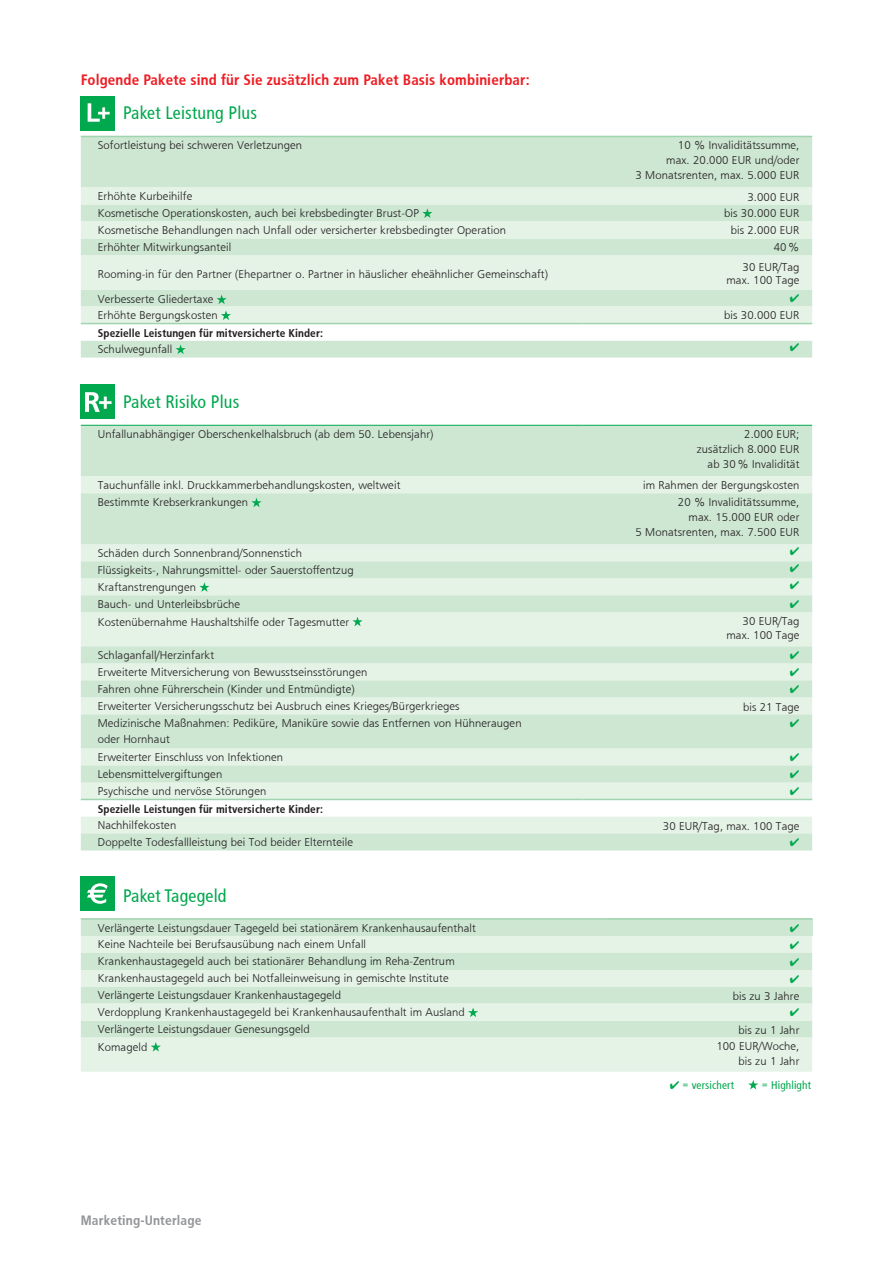
<style>
.page{position:relative;width:893px;height:1263px;background:#fff}
.page>*{position:absolute;margin:0;border:0;box-sizing:border-box;transform-origin:0 0}
.t1{font:18px "HDI Gerling Sans Cond Regular";letter-spacing:.01em;color:#00a84e}
.t2{font:15px "HDI Gerling Sans Cond Bold";letter-spacing:.01em;color:#ee1d23}
.t3{font:13.5px "HDI Gerling Sans Cond Bold";letter-spacing:.01em;color:#939598}
.t4{font:11.25px/15px "HDI Gerling Sans Light";letter-spacing:.01em;color:#231f20;text-align:right}
.t5{font:11.25px "HDI Gerling Sans Cond Bold";letter-spacing:.01em;color:#231f20}
.t6{font:11.25px "HDI Gerling Sans Cond Regular";letter-spacing:.01em;color:#00a84e}
</style>
<div class="page">
<div style="left:81px;top:877px;width:34px;height:34px;background:#00a84e"></div>
<svg style="left:87px;top:883px;width:21px;height:21px"></svg>
<div style="left:81px;top:137px;width:731px;height:221px;background:#cee7d3"></div>
<svg style="left:81px;top:187px;width:731px;height:123px;background:#dceedf"></svg>
<hr style="left:81px;top:136px;width:502px;height:1px;background:#a0d4ae">
<hr style="left:583px;top:136px;width:229px;height:1px;background:#a0d4ae">
<svg style="left:422px;top:208px;width:10px;height:10px"></svg>
<svg style="left:217px;top:294px;width:10px;height:10px"></svg>
<div style="left:81px;top:426px;width:731px;height:50px;background:#cee7d3"></div>
<div style="left:81px;top:476px;width:731px;height:17px;background:#e5f3e7"></div>
<svg style="left:81px;top:493px;width:731px;height:357px;background:#d8ecdb"></svg>
<hr style="left:81px;top:425px;width:502px;height:1px;background:#00a84e">
<hr style="left:583px;top:425px;width:229px;height:1px;background:#00a84e">
<svg style="left:251px;top:498px;width:11px;height:9px"></svg>
<svg style="left:199px;top:582px;width:10px;height:10px"></svg>
<svg style="left:352px;top:617px;width:11px;height:9px"></svg>
<div style="left:81px;top:920px;width:527px;height:16px;background:#cee7d3"></div>
<div style="left:608px;top:919px;width:204px;height:17px;background:#cee7d3"></div>
<svg style="left:81px;top:936px;width:731px;height:136px;background:#dceedf"></svg>
<hr style="left:81px;top:918px;width:527px;height:2px;background:#a0d4ae">
<hr style="left:608px;top:918px;width:204px;height:2px;background:#a0d4ae">
<svg style="left:468px;top:1007px;width:10px;height:10px"></svg>
<svg style="left:151px;top:1042px;width:10px;height:9px"></svg>
<svg style="left:748px;top:1080px;width:10px;height:9px"></svg>
<div style="left:81px;top:96px;width:34px;height:34px;background:#00a84e"></div>
<svg style="left:88px;top:103px;width:22px;height:19px"></svg>
<div style="left:81px;top:384px;width:34px;height:34px;background:#00a84e"></div>
<svg style="left:85px;top:392px;width:26px;height:20px"></svg>
<svg style="left:790px;top:294px;width:9px;height:8px"></svg>
<svg style="left:81px;top:310px;width:731px;height:44px"></svg>
<svg style="left:790px;top:547px;width:9px;height:8px"></svg>
<svg style="left:790px;top:564px;width:9px;height:8px"></svg>
<svg style="left:790px;top:581px;width:9px;height:8px"></svg>
<svg style="left:790px;top:600px;width:9px;height:8px"></svg>
<svg style="left:790px;top:651px;width:9px;height:8px"></svg>
<svg style="left:790px;top:668px;width:9px;height:8px"></svg>
<svg style="left:790px;top:685px;width:9px;height:8px"></svg>
<svg style="left:790px;top:719px;width:9px;height:8px"></svg>
<svg style="left:790px;top:753px;width:9px;height:8px"></svg>
<svg style="left:790px;top:770px;width:9px;height:8px"></svg>
<svg style="left:81px;top:787px;width:731px;height:29px"></svg>
<svg style="left:790px;top:838px;width:9px;height:8px"></svg>
<svg style="left:790px;top:941px;width:9px;height:8px"></svg>
<svg style="left:790px;top:958px;width:9px;height:8px"></svg>
<svg style="left:790px;top:975px;width:9px;height:8px"></svg>
<svg style="left:790px;top:1008px;width:9px;height:8px"></svg>
<h2 class="t2" style="left:81px;top:71px;width:450px">Folgende Pakete sind für Sie zusätzlich zum Paket Basis kombinierbar:</h2>
<h1 class="t1" style="left:123px;top:102px;width:135px">Paket Leistung Plus</h1>
<p class="t4" style="left:98px;top:138px;width:206px">Sofortleistung bei schweren Verletzungen</p>
<p class="t4" style="left:636px;top:138px;width:165px">10 % Invaliditätssumme,<br>max. 20.000 EUR und/oder<br>3 Monatsrenten, max. 5.000 EUR</p>
<p class="t4" style="left:98px;top:189px;width:96px">Erhöhte Kurbeihilfe</p>
<p class="t4" style="left:747px;top:190px;width:54px">3.000 EUR</p>
<p class="t4" style="left:98px;top:206px;width:323px">Kosmetische Operationskosten, auch bei krebsbedingter Brust-OP</p>
<p class="t4" style="left:724px;top:206px;width:77px">bis 30.000 EUR</p>
<p class="t4" style="left:98px;top:223px;width:410px">Kosmetische Behandlungen nach Unfall oder versicherter krebsbedingter Operation</p>
<p class="t4" style="left:731px;top:223px;width:70px">bis 2.000 EUR</p>
<p class="t4" style="left:98px;top:240px;width:135px">Erhöhter Mitwirkungsanteil</p>
<p class="t4" style="left:774px;top:240px;width:27px">40%</p>
<p class="t4" style="left:98px;top:266px;width:452px">Rooming-in für den Partner (Ehepartner o. Partner in häuslicher eheähnlicher Gemeinschaft)</p>
<p class="t4" style="left:726px;top:260px;width:74px;line-height:13.5px">30 EUR/Tag max. 100 Tage</p>
<p class="t4" style="left:98px;top:292px;width:117px">Verbesserte Gliedertaxe</p>
<p class="t4" style="left:98px;top:308px;width:121px">Erhöhte Bergungskosten</p>
<p class="t4" style="left:724px;top:308px;width:77px">bis 30.000 EUR</p>
<p class="t5" style="left:98px;top:326px;width:227px">Spezielle Leistungen für mitversicherte Kinder:</p>
<p class="t4" style="left:98px;top:342px;width:76px">Schulwegunfall</p>
<h1 class="t1" style="left:123px;top:392px;width:118px">Paket Risiko Plus</h1>
<p class="t4" style="left:98px;top:427px;width:337px">Unfallunabhängiger Oberschenkelhalsbruch (ab dem 50. Lebensjahr)</p>
<p class="t4" style="left:697px;top:427px;width:104px">2.000 EUR; zusätzlich 8.000 EUR ab 30% Invalidität</p>
<p class="t4" style="left:98px;top:477px;width:304px">Tauchunfälle inkl. Druckkammerbehandlungskosten, weltweit</p>
<p class="t4" style="left:643px;top:477px;width:158px">im Rahmen der Bergungskosten</p>
<p class="t4" style="left:98px;top:495px;width:152px">Bestimmte Krebserkrankungen</p>
<p class="t4" style="left:636px;top:495px;width:165px">20 % Invaliditätssumme,<br>max. 15.000 EUR oder<br>5 Monatsrenten, max. 7.500 EUR</p>
<p class="t4" style="left:98px;top:545px;width:206px">Schäden durch Sonnenbrand/Sonnenstich</p>
<p class="t4" style="left:98px;top:562px;width:257px">Flüssigkeits-, Nahrungsmittel- oder Sauerstoffentzug</p>
<p class="t4" style="left:98px;top:580px;width:100px">Kraftanstrengungen</p>
<p class="t4" style="left:98px;top:596px;width:144px">Bauch- und Unterleibsbrüche</p>
<p class="t4" style="left:98px;top:614px;width:253px">Kostenübernahme Haushaltshilfe oder Tagesmutter</p>
<p class="t4" style="left:726px;top:615px;width:74px;line-height:13.5px">30 EUR/Tag max. 100 Tage</p>
<p class="t4" style="left:98px;top:647px;width:118px">Schlaganfall/Herzinfarkt</p>
<p class="t4" style="left:98px;top:664px;width:271px">Erweiterte Mitversicherung von Bewusstseinsstörungen</p>
<p class="t4" style="left:98px;top:681px;width:258px">Fahren ohne Führerschein (Kinder und Entmündigte)</p>
<p class="t4" style="left:98px;top:698px;width:363px">Erweiterter Versicherungsschutz bei Ausbruch eines Krieges/Bürgerkrieges</p>
<p class="t4" style="left:743px;top:700px;width:58px">bis 21 Tage</p>
<p class="t4" style="left:98px;top:715px;width:425px;line-height:15.8px;text-align:left">Medizinische Maßnahmen: Pediküre, Maniküre sowie das Entfernen von Hühneraugen oder Hornhaut</p>
<p class="t4" style="left:98px;top:749px;width:187px">Erweiterter Einschluss von Infektionen</p>
<p class="t4" style="left:98px;top:766px;width:126px">Lebensmittelvergiftungen</p>
<p class="t4" style="left:98px;top:783px;width:170px">Psychische und nervöse Störungen</p>
<p class="t5" style="left:98px;top:802px;width:227px">Spezielle Leistungen für mitversicherte Kinder:</p>
<p class="t4" style="left:98px;top:817px;width:80px">Nachhilfekosten</p>
<p class="t4" style="left:663px;top:819px;width:138px">30 EUR/Tag, max. 100 Tage</p>
<p class="t4" style="left:98px;top:834px;width:257px">Doppelte Todesfallleistung bei Tod beider Elternteile</p>
<h1 class="t1" style="left:123px;top:885px;width:105px">Paket Tagegeld</h1>
<p class="t4" style="left:98px;top:920px;width:380px">Verlängerte Leistungsdauer Tagegeld bei stationärem Krankenhausaufenthalt</p>
<p class="t4" style="left:98px;top:937px;width:270px">Keine Nachteile bei Berufsausübung nach einem Unfall</p>
<p class="t4" style="left:98px;top:954px;width:358px">Krankenhaustagegeld auch bei stationärer Behandlung im Reha-Zentrum</p>
<p class="t4" style="left:98px;top:971px;width:352px">Krankenhaustagegeld auch bei Notfalleinweisung in gemischte Institute</p>
<p class="t4" style="left:98px;top:988px;width:245px">Verlängerte Leistungsdauer Krankenhaustagegeld</p>
<p class="t4" style="left:733px;top:989px;width:68px">bis zu 3 Jahre</p>
<p class="t4" style="left:98px;top:1005px;width:369px">Verdopplung Krankenhaustagegeld bei Krankenhausaufenthalt im Ausland</p>
<p class="t4" style="left:98px;top:1022px;width:213px">Verlängerte Leistungsdauer Genesungsgeld</p>
<p class="t4" style="left:739px;top:1023px;width:62px">bis zu 1 Jahr</p>
<p class="t4" style="left:98px;top:1039px;width:51px">Komageld</p>
<p class="t4" style="left:716px;top:1039px;width:85px">100 EUR/Woche, bis zu 1 Jahr</p>
<p class="t6" style="left:670px;top:1078px;width:66px">✔ = versichert</p>
<p class="t6" style="left:761px;top:1078px;width:51px">= Highlight</p>
<p class="t3" style="left:81px;top:1212px;width:122px">Marketing-Unterlage</p>
</div>
